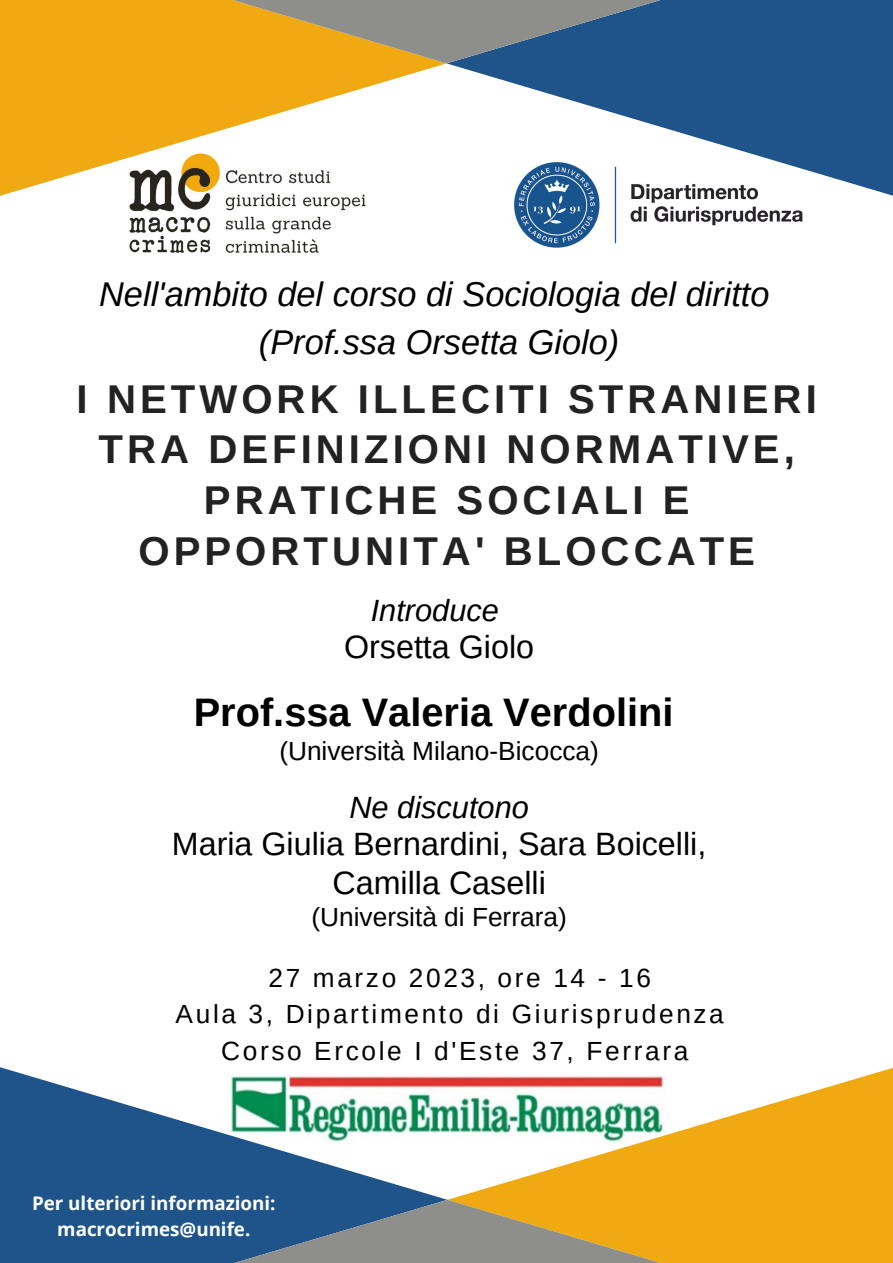
<style>
.page{position:relative;width:893px;height:1263px;background:#fff}
.page>*{position:absolute;margin:0;border:0;box-sizing:border-box;transform-origin:0 0}
.t1{font:700 40.2px/50.6px "Arimo";letter-spacing:.1em;color:#222;text-align:center}
.t2{font:700 39.75px "Arimo";color:#000}
.t3{font:italic 34.28px/47.8px "Arimo";color:#000;text-align:center}
.t4{font:32.25px/38.2px "Arimo";color:#000;text-align:center}
.t5{font:italic 30.75px "Arimo";color:#000}
.t6{font:26.25px "Arimo";letter-spacing:.1em;color:#000}
.t7{font:26.25px "Arimo";color:#000}
.t8{font:700 18.75px/25.9px "Open Sans";color:#fff;text-align:center}
</style>
<div class="page">
<img style="left:129px;top:228px;width:202px;height:25px">
<img style="left:520px;top:228px;width:97px;height:20px">
<svg style="left:0;top:0;width:446px;height:228px;fill:#f1a912"></svg>
<svg style="left:446px;top:0;width:447px;height:228px;fill:#1e548a"></svg>
<svg style="left:233px;top:0;width:427px;height:63px;background:#8b866c"></svg>
<svg style="left:447px;top:1067px;width:446px;height:196px;fill:#f1a912"></svg>
<svg style="left:0;top:1067px;width:447px;height:196px;fill:#1e548a"></svg>
<svg style="left:232px;top:1200px;width:430px;height:63px;background:#8a866c"></svg>
<p class="t3" style="left:99px;top:270px;width:672px">Nell'ambito del corso di Sociologia del diritto (Prof.ssa Orsetta Giolo)</p>
<p class="t1" style="left:77px;top:373px;width:741px">I NETWORK ILLECITI STRANIERI<br>TRA DEFINIZIONI NORMATIVE,<br>PRATICHE SOCIALI E<br>OPPORTUNITA' BLOCCATE</p>
<p class="t5" style="left:371px;top:593px;width:130px">Introduce</p>
<p class="t4" style="left:344px;top:628px;width:192px">Orsetta Giolo</p>
<p class="t2" style="left:194px;top:690px;width:481px">Prof.ssa Valeria Verdolini</p>
<p class="t7" style="left:279px;top:736px;width:321px">(Università Milano-Bicocca)</p>
<p class="t5" style="left:349px;top:790px;width:181px">Ne discutono</p>
<p class="t4" style="left:172px;top:825px;width:536px">Maria Giulia Bernardini, Sara Boicelli,<br>Camilla Caselli</p>
<p class="t7" style="left:311px;top:902px;width:257px">(Università di Ferrara)</p>
<p class="t6" style="left:268px;top:963px;width:384px">27 marzo 2023, ore 14 - 16</p>
<p class="t6" style="left:176px;top:1000px;width:550px">Aula 3, Dipartimento di Giurisprudenza</p>
<p class="t6" style="left:221px;top:1036px;width:468px">Corso Ercole I d'Este 37, Ferrara</p>
<p class="t8" style="left:32px;top:1190px;width:245px">Per ulteriori informazioni: macrocrimes@unife.</p>
</div>
